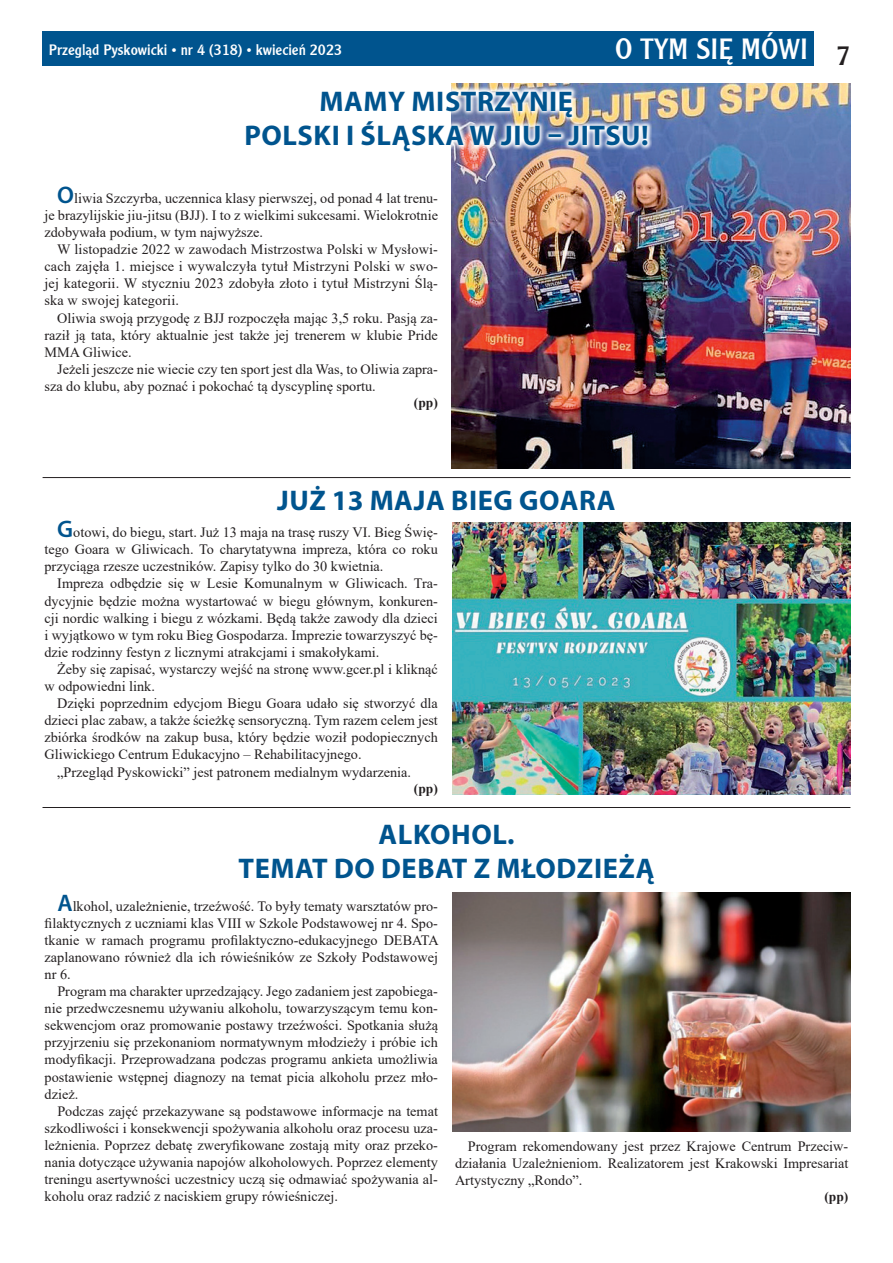
<style>
.page{position:relative;width:893px;height:1263px;background:#fff}
.page>*{position:absolute;margin:0;border:0;box-sizing:border-box;transform-origin:0 0}
.t1{font:700 28.5px/34.2px "Myriad Pro";letter-spacing:.02em;color:#00548e;text-align:center}
.t2{font:28.5px "EFN Karet";color:#fff}
.t3{font:15px "EFN Karet";color:#fff}
.t4{font:14.25px/17.1px "Times New Roman";color:#231f20;text-align:justify}
.t5{font:700 13.5px "Times New Roman";color:#231f20}
.s1{font-family:"Times New Roman"}
.s2{font-family:"Myriad Pro";font-weight:600;font-size:24px;color:#00548e}
</style>
<div class="page">
<div style="left:43px;top:31px;width:771px;height:34px;background:#00548e"></div>
<img style="left:451px;top:83px;width:399px;height:385px">
<hr style="left:43px;top:477px;width:807px;height:1px;background:#231f20">
<hr style="left:43px;top:807px;width:807px;height:1px;background:#231f20">
<img style="left:451px;top:84px;width:201px;height:72px">
<img style="left:453px;top:892px;width:397px;height:239px">
<img style="left:452px;top:523px;width:399px;height:272px">
<p class="t3" style="left:49px;top:41px;width:295px">Przegląd Pyskowicki <span class="s1">•</span> nr 4 (318) <span class="s1">•</span> kwiecień 2023</p>
<h1 class="t2" style="left:615px;top:32px;width:237px">O tym się mówi <sub>7</sub></h1>
<h1 class="t1" style="left:244px;top:84px;width:406px">MAMY MISTRZYNIĘ<br>POLSKI I ŚLĄSKA W JIU – JITSU!</h1>
<p class="t4" style="left:45px;top:189px;width:395px;text-indent:13px"><span class="s2">O</span>liwia Szczyrba, uczennica klasy pierwszej, od ponad 4 lat trenu&shy;je brazylijskie jiu-jitsu (BJJ). I to z wielkimi sukcesami. Wielokrotnie zdobywała podium, w tym najwyższe.</p>
<p class="t4" style="left:45px;top:240px;width:395px;text-indent:13px">W listopadzie 2022 w zawodach Mistrzostwa Polski w Mysłowi&shy;cach zajęła 1. miejsce i wywalczyła tytuł Mistrzyni Polski w swo&shy;jej kategorii. W styczniu 2023 zdobyła złoto i tytuł Mistrzyni Ślą&shy;ska w swojej kategorii.</p>
<p class="t4" style="left:45px;top:309px;width:395px;text-indent:13px">Oliwia swoją przygodę z BJJ rozpoczęła mając 3,5 roku. Pasją za&shy;raził ją tata, który aktualnie jest także jej trenerem w klubie Pride MMA Gliwice.</p>
<p class="t4" style="left:45px;top:360px;width:395px;text-indent:13px">Jeżeli jeszcze nie wiecie czy ten sport jest dla Was, to Oliwia zapra&shy;sza do klubu, aby poznać i pokochać tą dyscyplinę sportu.</p>
<p class="t5" style="left:414px;top:393px;width:26px">(pp)</p>
<h1 class="t1" style="left:277px;top:482px;width:340px">JUŻ 13 MAJA BIEG GOARA</h1>
<p class="t4" style="left:45px;top:523px;width:395px;text-indent:13px"><span class="s2">G</span>otowi, do biegu, start. Już 13 maja na trasę ruszy VI. Bieg Świę&shy;tego Goara w Gliwicach. To charytatywna impreza, która co roku przyciąga rzesze uczestników. Zapisy tylko do 30 kwietnia.</p>
<p class="t4" style="left:45px;top:575px;width:395px;text-indent:13px">Impreza odbędzie się w Lesie Komunalnym w Gliwicach. Tra&shy;dycyjnie będzie można wystartować w biegu głównym, konkuren&shy;cji nordic walking i biegu z wózkami. Będą także zawody dla dzieci i wyjątkowo w tym roku Bieg Gospodarza. Imprezie towarzyszyć bę&shy;dzie rodzinny festyn z licznymi atrakcjami i smakołykami.</p>
<p class="t4" style="left:45px;top:660px;width:395px;text-indent:13px">Żeby się zapisać, wystarczy wejść na stronę www.gcer.pl i kliknąć w odpowiedni link.</p>
<p class="t4" style="left:57px;top:694px;width:382px">Dzięki poprzednim edycjom Biegu Goara udało się stworzyć dla</p>
<p class="t4" style="left:45px;top:711px;width:395px">dzieci plac zabaw, a także ścieżkę sensoryczną. Tym razem celem jest</p>
<p class="t4" style="left:45px;top:728px;width:395px">zbiórka środków na zakup busa, który będzie woził podopiecznych</p>
<p class="t4" style="left:45px;top:746px;width:319px">Gliwickiego Centrum Edukacyjno – Rehabilitacyjnego.</p>
<p class="t4" style="left:57px;top:763px;width:355px">„Przegląd Pyskowicki” jest patronem medialnym wydarzenia.</p>
<p class="t5" style="left:414px;top:778px;width:26px">(pp)</p>
<h1 class="t1" style="left:239px;top:816px;width:417px">ALKOHOL.<br>TEMAT DO DEBAT Z MŁODZIEŻĄ</h1>
<p class="t4" style="left:45px;top:897px;width:396px;text-indent:13px"><span class="s2">A</span>lkohol, uzależnienie, trzeźwość. To były tematy warsztatów pro&shy;filaktycznych z uczniami klas VIII w Szkole Podstawowej nr 4. Spo&shy;tkanie w ramach programu profilaktyczno-edukacyjnego DEBATA zaplanowano również dla ich rówieśników ze Szkoły Podstawowej nr 6.</p>
<p class="t4" style="left:45px;top:982px;width:395px;text-indent:13px">Program ma charakter uprzedzający. Jego zadaniem jest zapobiega&shy;nie przedwczesnemu używaniu alkoholu, towarzyszącym temu kon&shy;sekwencjom oraz promowanie postawy trzeźwości. Spotkania służą przyjrzeniu się przekonaniom normatywnym młodzieży i próbie ich modyfikacji. Przeprowadzana podczas programu ankieta umożliwia postawienie wstępnej diagnozy na temat picia alkoholu przez mło&shy;dzież.</p>
<p class="t4" style="left:45px;top:1102px;width:395px;text-indent:13px">Podczas zajęć przekazywane są podstawowe informacje na temat szkodliwości i konsekwencji spożywania alkoholu oraz procesu uza&shy;leżnienia. Poprzez debatę zweryfikowane zostają mity oraz przeko&shy;nania dotyczące używania napojów alkoholowych. Poprzez elementy treningu asertywności uczestnicy uczą się odmawiać spożywania al&shy;koholu oraz radzić z naciskiem grupy rówieśniczej.</p>
<p class="t4" style="left:455px;top:1137px;width:395px;text-indent:13px">Program rekomendowany jest przez Krajowe Centrum Przeciw&shy;działania Uzależnieniom. Realizatorem jest Krakowski Impresariat Artystyczny „Rondo”.</p>
<p class="t5" style="left:824px;top:1187px;width:26px">(pp)</p>
</div>
